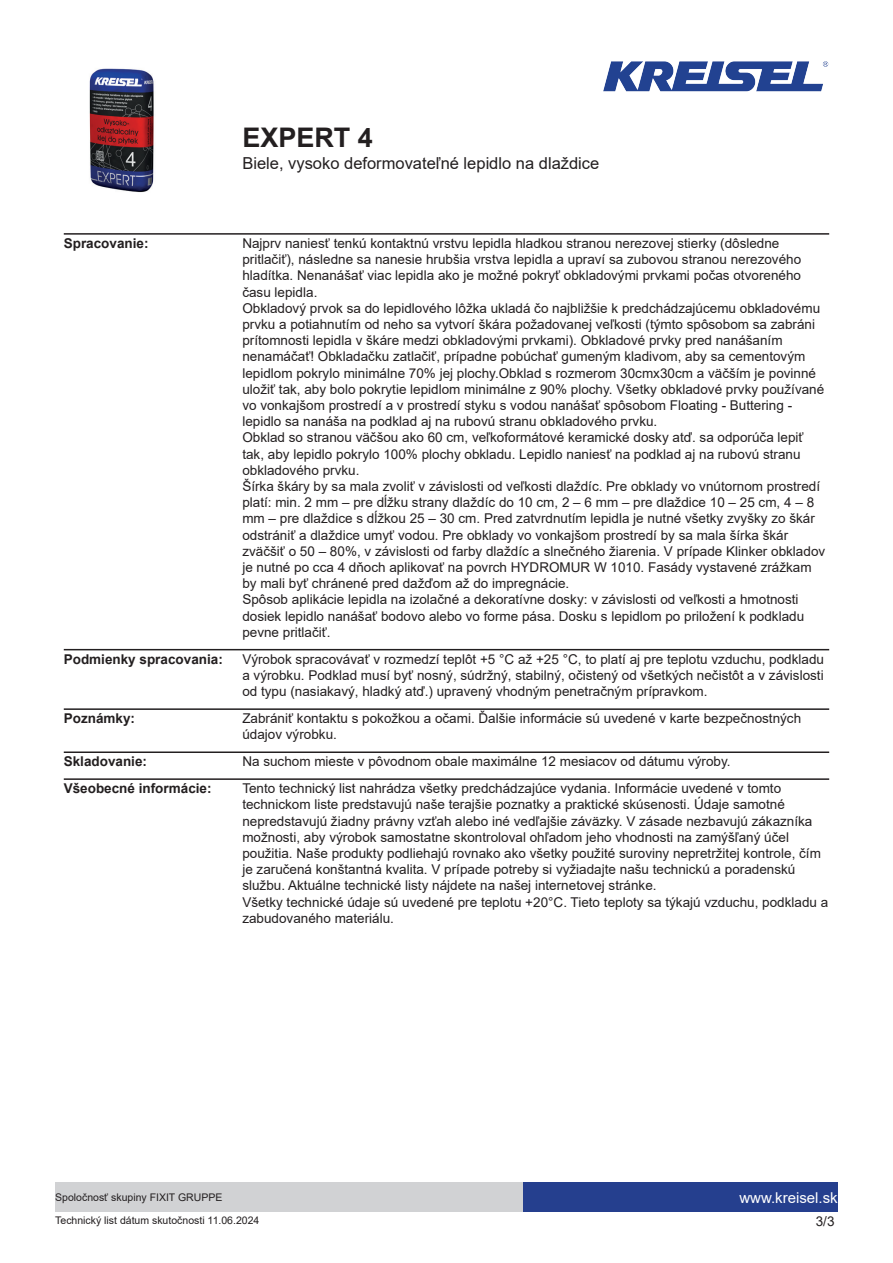
<style>
.page{position:relative;width:893px;height:1263px;background:#fff}
.page>*{position:absolute;margin:0;border:0;box-sizing:border-box;transform-origin:0 0}
.t1{font:700 27px "Arial";color:#231f20}
.t2{font:16.5px "Arial";color:#231f20}
.t3{font:15px "Arial";color:#fff}
.t4{font:13.5px/16.2px "Arial";color:#231f20}
.t5{font:700 13.5px "Arial";color:#231f20}
.t6{font:10.5px "Arial";color:#231f20}
</style>
<div class="page">
<img style="left:89px;top:68px;width:65px;height:125px">
<img style="left:603px;top:61px;width:226px;height:31px">
<div style="left:523px;top:1182px;width:315px;height:30px;background:#253f8e"></div>
<div style="left:55px;top:1182px;width:468px;height:30px;background:#d1d2d4"></div>
<hr style="left:64px;top:233px;width:765px;height:2px;background:#231f20">
<hr style="left:64px;top:649px;width:765px;height:1px;background:#231f20">
<hr style="left:64px;top:708px;width:765px;height:2px;background:#231f20">
<hr style="left:64px;top:751px;width:765px;height:2px;background:#231f20">
<hr style="left:64px;top:778px;width:765px;height:2px;background:#231f20">
<h1 class="t1" style="left:242px;top:119px;width:132px">EXPERT 4</h1>
<p class="t2" style="left:242px;top:152px;width:358px">Biele, vysoko deformovateľné lepidlo na dlaždice</p>
<p class="t5" style="left:64px;top:234px;width:86px">Spracovanie:</p>
<p class="t4" style="left:242px;top:235px;width:584px">Najprv naniesť tenkú kontaktnú vrstvu lepidla hladkou stranou nerezovej stierky (dôsledne pritlačiť), následne sa nanesie hrubšia vrstva lepidla a upraví sa zubovou stranou nerezového hladítka. Nenanášať viac lepidla ako je možné pokryť obkladovými prvkami počas otvoreného času lepidla.<br>Obkladový prvok sa do lepidlového lôžka ukladá čo najbližšie k predchádzajúcemu obkladovému prvku a potiahnutím od neho sa vytvorí škára požadovanej veľkosti (týmto spôsobom sa zabráni prítomnosti lepidla v škáre medzi obkladovými prvkami). Obkladové prvky pred nanášaním nenamáčať! Obkladačku zatlačiť, prípadne pobúchať gumeným kladivom, aby sa cementovým lepidlom pokrylo minimálne 70% jej plochy.Obklad s rozmerom 30cmx30cm a väčším je povinné uložiť tak, aby bolo pokrytie lepidlom minimálne z 90% plochy. Všetky obkladové prvky používané vo vonkajšom prostredí a v prostredí styku s vodou nanášať spôsobom Floating - Buttering - lepidlo sa nanáša na podklad aj na rubovú stranu obkladového prvku.<br>Obklad so stranou väčšou ako 60 cm, veľkoformátové keramické dosky atď. sa odporúča lepiť tak, aby lepidlo pokrylo 100% plochy obkladu. Lepidlo naniesť na podklad aj na rubovú stranu obkladového prvku.<br>Šírka škáry by sa mala zvoliť v závislosti od veľkosti dlaždíc. Pre obklady vo vnútornom prostredí platí: min. 2 mm – pre dĺžku strany dlaždíc do 10 cm, 2 – 6 mm – pre dlaždice 10 – 25 cm, 4 – 8 mm – pre dlaždice s dĺžkou 25 – 30 cm. Pred zatvrdnutím lepidla je nutné všetky zvyšky zo škár odstrániť a dlaždice umyť vodou. Pre obklady vo vonkajšom prostredí by sa mala šírka škár zväčšiť o 50 – 80%, v závislosti od farby dlaždíc a slnečného žiarenia. V prípade Klinker obkladov je nutné po cca 4 dňoch aplikovať na povrch HYDROMUR W 1010. Fasády vystavené zrážkam by mali byť chránené pred dažďom až do impregnácie.<br>Spôsob aplikácie lepidla na izolačné a dekoratívne dosky: v závislosti od veľkosti a hmotnosti dosiek lepidlo nanášať bodovo alebo vo forme pása. Dosku s lepidlom po priložení k podkladu pevne pritlačiť.</p>
<p class="t5" style="left:64px;top:649px;width:161px">Podmienky spracovania:</p>
<p class="t4" style="left:242px;top:651px;width:583px;text-align:justify">Výrobok spracovávať v rozmedzí teplôt +5 °C až +25 °C, to platí aj pre teplotu vzduchu, podkladu a výrobku. Podklad musí byť nosný, súdržný, stabilný, očistený od všetkých nečistôt a v závislosti od typu (nasiakavý, hladký atď.) upravený vhodným penetračným prípravkom.</p>
<p class="t5" style="left:64px;top:709px;width:73px">Poznámky:</p>
<p class="t4" style="left:242px;top:710px;width:560px">Zabrániť kontaktu s pokožkou a očami. Ďalšie informácie sú uvedené v karte bezpečnostných údajov výrobku.</p>
<p class="t5" style="left:64px;top:752px;width:85px">Skladovanie:</p>
<p class="t4" style="left:242px;top:753px;width:490px">Na suchom mieste v pôvodnom obale maximálne 12 mesiacov od dátumu výroby.</p>
<p class="t5" style="left:64px;top:779px;width:149px">Všeobecné informácie:</p>
<p class="t4" style="left:242px;top:780px;width:587px">Tento technický list nahrádza všetky predchádzajúce vydania. Informácie uvedené v tomto technickom liste predstavujú naše terajšie poznatky a praktické skúsenosti. Údaje samotné nepredstavujú žiadny právny vzťah alebo iné vedľajšie záväzky. V zásade nezbavujú zákazníka možnosti, aby výrobok samostatne skontroloval ohľadom jeho vhodnosti na zamýšľaný účel použitia. Naše produkty podliehajú rovnako ako všetky použité suroviny nepretržitej kontrole, čím je zaručená konštantná kvalita. V prípade potreby si vyžiadajte našu technickú a poradenskú službu. Aktuálne technické listy nájdete na našej internetovej stránke.<br>Všetky technické údaje sú uvedené pre teplotu +20°C. Tieto teploty sa týkajú vzduchu, podkladu a zabudovaného materiálu.</p>
<p class="t6" style="left:55px;top:1190px;width:169px">Spoločnosť skupiny FIXIT GRUPPE</p>
<p class="t3" style="left:739px;top:1187px;width:100px">www.kreisel.sk</p>
<p class="t6" style="left:55px;top:1213px;width:206px">Technický list dátum skutočnosti 11.06.2024</p>
<p class="t4" style="left:816px;top:1213px;width:20px">3/3</p>
</div>
